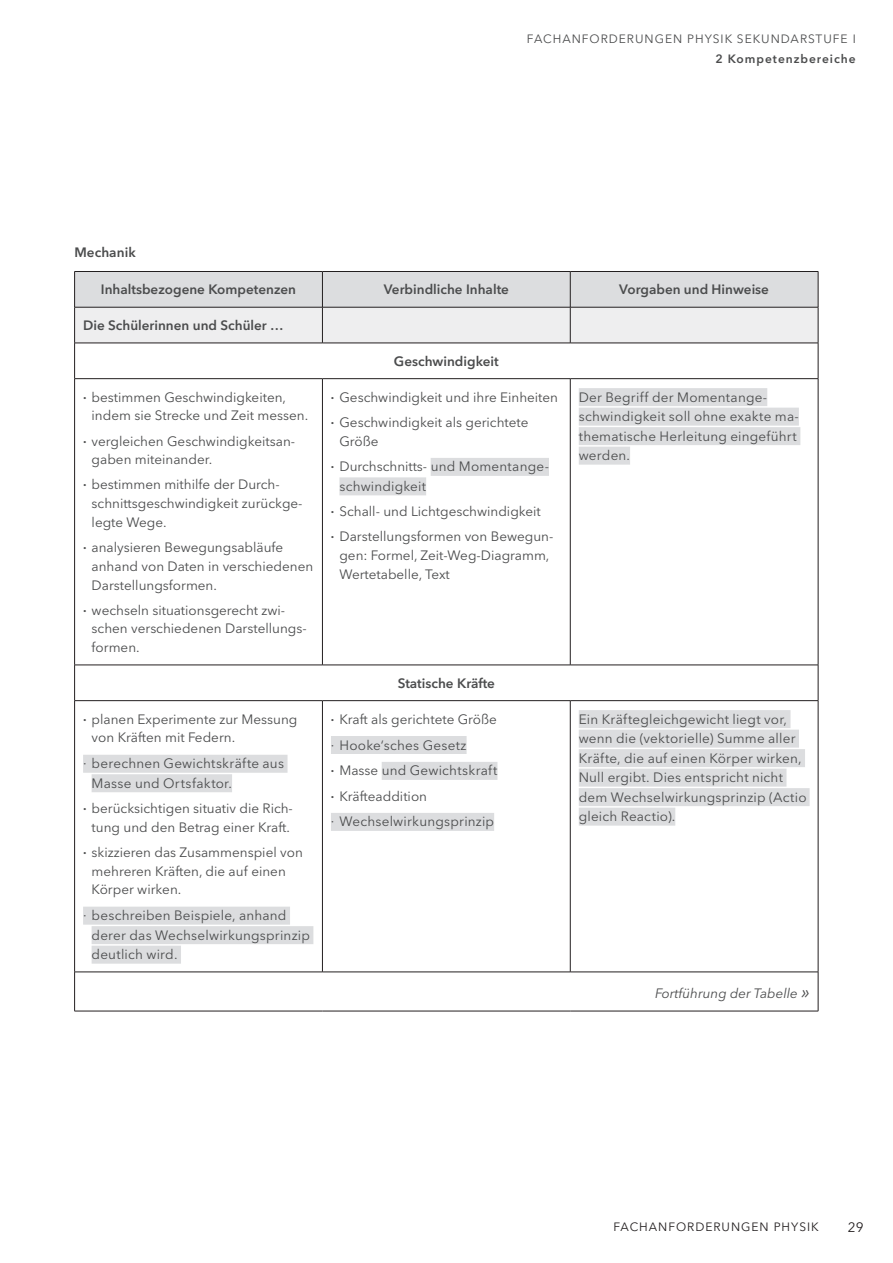
<style>
.page{position:relative;width:893px;height:1263px;background:#fff}
.page>*{position:absolute;margin:0;border:0;box-sizing:border-box;transform-origin:0 0}
.t1{font:13.5px/18.8px "Avenir Next LT Pro";color:#4b4c4d}
.t2{font:600 13.5px "Avenir Next LT Pro";color:#4b4c4d}
.t3{font:italic 13.5px "Avenir Next LT Pro";color:#4b4c4d}
.t4{font:13.5px "Avenir Next LT Pro";color:#231f20}
.t5{font:12px "Avenir Next LT Pro";letter-spacing:.08em;color:#4b4c4d}
.t6{font:12px "Avenir Next LT Pro";letter-spacing:.08em;color:#231f20}
.t7{font:600 12px "Avenir Next LT Pro";letter-spacing:.08em;color:#4b4c4d}
.s1{font-weight:600}
.s2{font-size:18px}
</style>
<div class="page">
<svg style="left:75px;top:272px;width:743px;height:71px;background:#e2e2e4"></svg>
<hr style="left:74px;top:271px;width:248px;height:1px;background:#231f20">
<hr style="left:74px;top:272px;width:1px;height:35px;background:#231f20">
<hr style="left:322px;top:271px;width:248px;height:1px;background:#231f20">
<hr style="left:322px;top:272px;width:1px;height:35px;background:#231f20">
<hr style="left:570px;top:271px;width:248px;height:1px;background:#231f20">
<hr style="left:570px;top:272px;width:1px;height:35px;background:#231f20">
<hr style="left:818px;top:272px;width:1px;height:35px;background:#231f20">
<hr style="left:74px;top:307px;width:248px;height:1px;background:#231f20">
<hr style="left:74px;top:307px;width:1px;height:36px;background:#231f20">
<hr style="left:322px;top:307px;width:248px;height:1px;background:#231f20">
<hr style="left:322px;top:307px;width:1px;height:36px;background:#231f20">
<hr style="left:570px;top:307px;width:248px;height:1px;background:#231f20">
<hr style="left:570px;top:307px;width:1px;height:36px;background:#231f20">
<hr style="left:818px;top:307px;width:1px;height:36px;background:#231f20">
<hr style="left:74px;top:343px;width:248px;height:1px;background:#231f20">
<hr style="left:74px;top:343px;width:1px;height:35px;background:#231f20">
<hr style="left:322px;top:343px;width:248px;height:1px;background:#231f20">
<hr style="left:570px;top:343px;width:248px;height:1px;background:#231f20">
<hr style="left:818px;top:343px;width:1px;height:35px;background:#231f20">
<hr style="left:74px;top:378px;width:248px;height:1px;background:#231f20">
<hr style="left:74px;top:379px;width:1px;height:286px;background:#231f20">
<hr style="left:322px;top:378px;width:248px;height:1px;background:#231f20">
<hr style="left:322px;top:379px;width:1px;height:286px;background:#231f20">
<hr style="left:570px;top:378px;width:248px;height:1px;background:#231f20">
<hr style="left:570px;top:379px;width:1px;height:286px;background:#231f20">
<hr style="left:818px;top:379px;width:1px;height:286px;background:#231f20">
<hr style="left:74px;top:665px;width:248px;height:1px;background:#231f20">
<hr style="left:74px;top:665px;width:1px;height:35px;background:#231f20">
<hr style="left:322px;top:665px;width:248px;height:1px;background:#231f20">
<hr style="left:570px;top:665px;width:248px;height:1px;background:#231f20">
<hr style="left:818px;top:665px;width:1px;height:35px;background:#231f20">
<hr style="left:74px;top:700px;width:248px;height:1px;background:#231f20">
<hr style="left:74px;top:701px;width:1px;height:271px;background:#231f20">
<hr style="left:322px;top:700px;width:248px;height:1px;background:#231f20">
<hr style="left:322px;top:701px;width:1px;height:271px;background:#231f20">
<hr style="left:570px;top:700px;width:248px;height:1px;background:#231f20">
<hr style="left:570px;top:701px;width:1px;height:271px;background:#231f20">
<hr style="left:818px;top:701px;width:1px;height:271px;background:#231f20">
<hr style="left:74px;top:972px;width:248px;height:1px;background:#231f20">
<hr style="left:74px;top:972px;width:1px;height:39px;background:#231f20">
<hr style="left:322px;top:972px;width:248px;height:1px;background:#231f20">
<hr style="left:570px;top:972px;width:248px;height:1px;background:#231f20">
<hr style="left:818px;top:972px;width:1px;height:39px;background:#231f20">
<hr style="left:74px;top:1011px;width:248px;height:1px;background:#231f20">
<hr style="left:322px;top:1011px;width:248px;height:1px;background:#231f20">
<hr style="left:570px;top:1011px;width:248px;height:1px;background:#231f20">
<div style="left:431px;top:458px;width:118px;height:18px;background:#dcdddf"></div>
<div style="left:339px;top:477px;width:87px;height:18px;background:#dcdddf"></div>
<div style="left:579px;top:388px;width:188px;height:18px;background:#dcdddf"></div>
<div style="left:579px;top:408px;width:220px;height:18px;background:#dcdddf"></div>
<div style="left:579px;top:427px;width:221px;height:18px;background:#dcdddf"></div>
<div style="left:579px;top:447px;width:51px;height:18px;background:#dcdddf"></div>
<div style="left:83px;top:755px;width:205px;height:18px;background:#dcdddf"></div>
<div style="left:92px;top:774px;width:140px;height:18px;background:#dcdddf"></div>
<div style="left:83px;top:907px;width:207px;height:18px;background:#dcdddf"></div>
<div style="left:92px;top:926px;width:221px;height:18px;background:#dcdddf"></div>
<div style="left:92px;top:946px;width:89px;height:18px;background:#dcdddf"></div>
<div style="left:331px;top:736px;width:136px;height:18px;background:#dcdddf"></div>
<div style="left:382px;top:762px;width:115px;height:18px;background:#dcdddf"></div>
<div style="left:331px;top:813px;width:163px;height:18px;background:#dcdddf"></div>
<div style="left:579px;top:710px;width:211px;height:18px;background:#dcdddf"></div>
<div style="left:579px;top:730px;width:220px;height:18px;background:#dcdddf"></div>
<div style="left:579px;top:749px;width:226px;height:18px;background:#dcdddf"></div>
<div style="left:579px;top:769px;width:207px;height:18px;background:#dcdddf"></div>
<div style="left:579px;top:788px;width:231px;height:18px;background:#dcdddf"></div>
<div style="left:579px;top:808px;width:96px;height:18px;background:#dcdddf"></div>
<p class="t5" style="left:527px;top:32px;width:330px">FACHANFORDERUNGEN PHYSIK SEKUNDARSTUFE I</p>
<p class="t7" style="left:715px;top:51px;width:142px">2 Kompetenzbereiche</p>
<p class="t2" style="left:74px;top:244px;width:63px">Mechanik</p>
<p class="t2" style="left:101px;top:282px;width:197px">Inhaltsbezogene Kompetenzen</p>
<p class="t2" style="left:384px;top:282px;width:127px">Verbindliche Inhalte</p>
<p class="t2" style="left:619px;top:282px;width:151px">Vorgaben und Hinweise</p>
<p class="t2" style="left:83px;top:317px;width:202px">Die Schülerinnen und Schüler …</p>
<p class="t2" style="left:394px;top:353px;width:106px">Geschwindigkeit</p>
<p class="t1" style="left:92px;top:387px;width:218px;text-indent:-9px"><span class="s1">∙</span> bestimmen Geschwindigkeiten, indem sie Strecke und Zeit messen.</p>
<p class="t1" style="left:92px;top:431px;width:204px;text-indent:-9px"><span class="s1">∙</span> vergleichen Geschwindigkeitsan&shy;gaben miteinander.</p>
<p class="t1" style="left:92px;top:475px;width:213px;text-indent:-9px"><span class="s1">∙</span> bestimmen mithilfe der Durch&shy;schnittsgeschwindigkeit zurückge&shy;legte Wege.</p>
<p class="t1" style="left:92px;top:538px;width:223px;text-indent:-9px"><span class="s1">∙</span> analysieren Bewegungsabläufe anhand von Daten in verschiedenen<br>Darstellungsformen.</p>
<p class="t1" style="left:92px;top:600px;width:217px;text-indent:-9px"><span class="s1">∙</span> wechseln situationsgerecht zwi&shy;schen verschiedenen Darstellungs&shy;formen.</p>
<p class="t1" style="left:579px;top:387px;width:222px;line-height:19.5px">Der Begriff der Momentange&shy;schwindigkeit soll ohne exakte ma&shy;thematische Herleitung eingeführt werden.</p>
<p class="t1" style="left:331px;top:384px;width:229px;line-height:25px"><span class="s1">∙</span> Geschwindigkeit und ihre Einheiten <span class="s1">∙</span> Geschwindigkeit als gerichtete</p>
<p class="t1" style="left:331px;top:428px;width:220px;line-height:26px;text-indent:9px">Größe<br><span class="s1">∙</span> Durchschnitts- und Momentange-</p>
<p class="t1" style="left:331px;top:474px;width:224px;line-height:25px;text-indent:9px">schwindigkeit<br><span class="s1">∙</span> Schall- und Lichtgeschwindigkeit<br><span class="s1">∙</span> Darstellungsformen von Bewegun-</p>
<p class="t1" style="left:339px;top:546px;width:211px">gen: Formel, Zeit-Weg-Diagramm,<br>Wertetabelle, Text</p>
<p class="t1" style="left:92px;top:709px;width:207px;text-indent:-9px"><span class="s1">∙</span> planen Experimente zur Messung von Kräften mit Federn.</p>
<p class="t1" style="left:92px;top:754px;width:194px;line-height:19.5px;text-indent:-9px">∙ berechnen Gewichtskräfte aus<br>Masse und Ortsfaktor.</p>
<p class="t1" style="left:83px;top:799px;width:211px;text-align:center"><span class="s1">∙</span> berücksichtigen situativ die Rich&shy;tung und den Betrag einer Kraft.</p>
<p class="t1" style="left:92px;top:843px;width:213px;text-indent:-9px"><span class="s1">∙</span> skizzieren das Zusammenspiel von mehreren Kräften, die auf einen<br>Körper wirken.</p>
<p class="t1" style="left:92px;top:906px;width:220px;line-height:19.5px;text-indent:-9px">∙ beschreiben Beispiele, anhand derer das Wechselwirkungsprinzip deutlich wird.</p>
<p class="t2" style="left:398px;top:675px;width:99px">Statische Kräfte</p>
<p class="t1" style="left:331px;top:706px;width:168px;line-height:25.7px"><span class="s1">∙</span> Kraft als gerichtete Größe ∙ Hooke‘sches Gesetz<br><span class="s1">∙</span> Masse und Gewichtskraft <span class="s1">∙</span> Kräfteaddition<br>∙ Wechselwirkungsprinzip</p>
<p class="t1" style="left:579px;top:709px;width:229px;line-height:19.5px">Ein Kräftegleichgewicht liegt vor, wenn die (vektorielle) Summe aller Kräfte, die auf einen Körper wirken, Null ergibt. Dies entspricht nicht dem Wechselwirkungsprinzip (Actio gleich Reactio).</p>
<p class="t3" style="left:655px;top:985px;width:157px">Fortführung der Tabelle <span class="s2">»</span></p>
<p class="t6" style="left:613px;top:1219px;width:207px">FACHANFORDERUNGEN PHYSIK</p>
<p class="t4" style="left:848px;top:1219px;width:18px">29</p>
</div>
